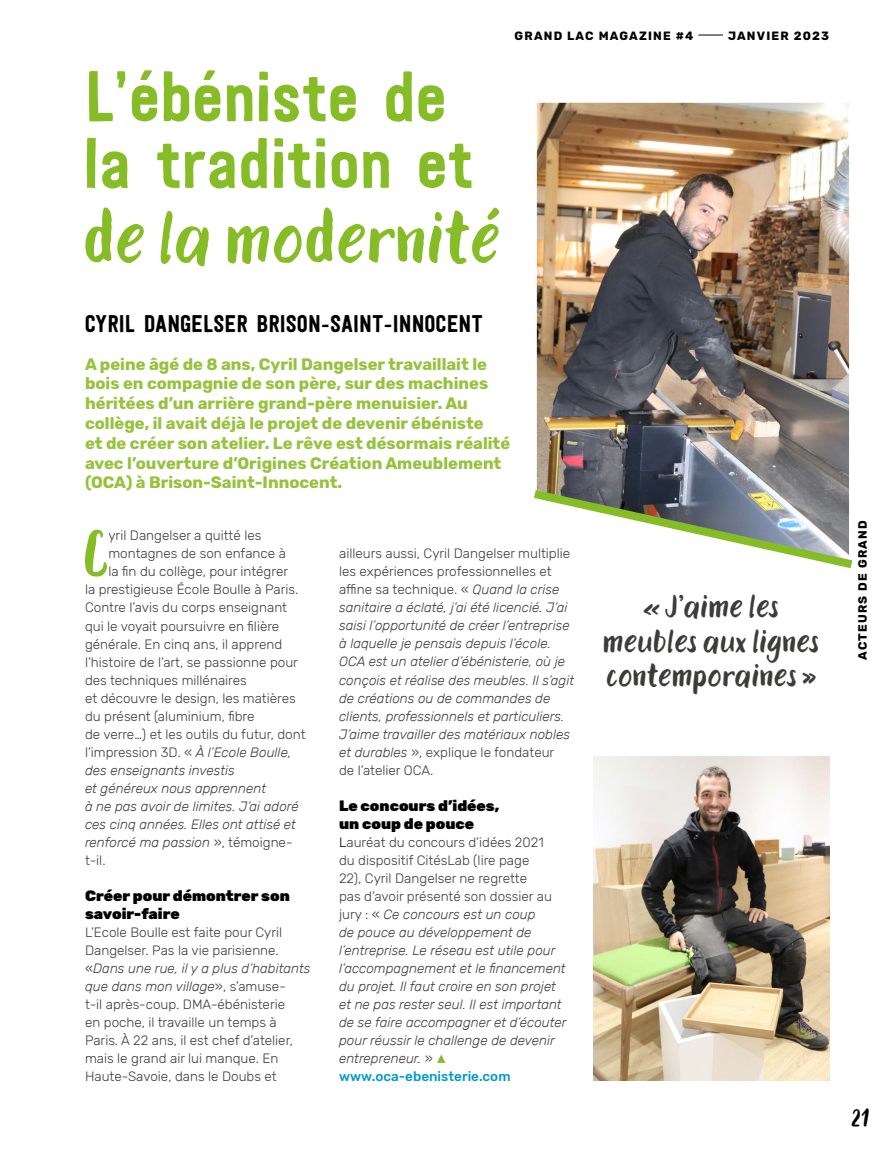
<style>
.page{position:relative;width:893px;height:1149px;background:#fff}
.page>*{position:absolute;margin:0;border:0;box-sizing:border-box;transform-origin:0 0}
.t1{font:70.5px "Festivo LC Basic";color:#86bc25}
.t2{font:70.5px "TT Rabbits Dummy";color:#86bc25}
.t3{font:66.75px "TT Rabbits Dummy";color:#86bc25}
.t4{font:31.5px/34.5px "TT Rabbits Dummy";color:#3c3c3b;text-align:center}
.t5{font:30px "TT Rabbits Dummy";color:#000}
.t6{font:24px "Festivo LC Basic";color:#000}
.t7{font:700 16.5px/19.8px "Rubik";color:#96c23d}
.t8{font:900 15px/18px "Rubik";color:#000}
.t9{font:italic 300 13.5px/18px "Rubik";color:#3c3c3b}
.t10{font:300 13.5px/18px "Rubik";color:#3c3c3b}
.t11{font:700 12px "Rubik";letter-spacing:.1em;color:#000}
.s1{font-style:italic}
.s2{font-style:normal}
.s3{font-style:normal;color:#000}
.s4{font-weight:500;font-style:normal;color:#009acb}
.s5{color:#fff}
</style>
<div class="page">
<img style="left:537px;top:103px;width:312px;height:387px">
<svg style="left:534px;top:490px;width:318px;height:78px"></svg>
<svg style="left:437px;top:1054px;width:8px;height:8px"></svg>
<img style="left:593px;top:756px;width:236px;height:324px">
<svg style="left:699px;top:35px;width:24px;height:1px"></svg>
<h1 class="t1" style="left:85px;top:54px;width:364px">L’ébéniste de</h1>
<h1 class="t1" style="left:83px;top:120px;width:392px">la tradition et</h1>
<h1 class="t2" style="left:83px;top:189px;width:418px">de la modernité</h1>
<p class="t11" style="left:515px;top:28px;width:180px">GRAND LAC MAGAZINE #4</p>
<p class="t11" style="left:728px;top:28px;width:103px">JANVIER 2023</p>
<h3 class="t6" style="left:85px;top:309px;width:400px">CYRIL DANGELSER BRISON-SAINT-INNOCENT</h3>
<p class="t7" style="left:85px;top:354px;width:427px">A peine âgé de 8 ans, Cyril Dangelser travaillait le bois en compagnie de son père, sur des machines héritées d’un arrière grand-père menuisier. Au collège, il avait déjà le projet de devenir ébéniste<br>et de créer son atelier. Le rêve est désormais réalité avec l’ouverture d’Origines Création Ameublement (OCA) à Brison-Saint-Innocent.</p>
<h2 class="t3" style="left:82px;top:507px;width:28px">C</h2>
<p class="t10" style="left:108px;top:527px;width:154px">yril Dangelser a quitté les</p>
<p class="t10" style="left:108px;top:545px;width:179px">montagnes de son enfance à</p>
<p class="t10" style="left:108px;top:563px;width:181px">la fin du collège, pour intégrer</p>
<p class="t10" style="left:85px;top:581px;width:215px">la prestigieuse École Boulle à Paris.</p>
<p class="t10" style="left:85px;top:599px;width:203px">Contre l’avis du corps enseignant</p>
<p class="t10" style="left:85px;top:617px;width:196px">qui le voyait poursuivre en filière</p>
<p class="t10" style="left:85px;top:635px;width:199px">générale. En cinq ans, il apprend</p>
<p class="t10" style="left:85px;top:653px;width:214px">l’histoire de l’art, se passionne pour</p>
<p class="t10" style="left:85px;top:671px;width:163px">des techniques millénaires</p>
<p class="t10" style="left:85px;top:689px;width:212px">et découvre le design, les matières</p>
<p class="t10" style="left:85px;top:707px;width:171px">du présent (aluminium, fibre</p>
<p class="t10" style="left:85px;top:725px;width:222px">de verre…) et les outils du futur, dont</p>
<p class="t10" style="left:85px;top:743px;width:208px">l’impression 3D. « <span class="s1">À l’Ecole Boulle,</span></p>
<p class="t9" style="left:85px;top:760px;width:151px">des enseignants investis</p>
<p class="t9" style="left:85px;top:778px;width:183px">et généreux nous apprennent</p>
<p class="t9" style="left:85px;top:796px;width:215px">à ne pas avoir de limites. J’ai adoré</p>
<p class="t9" style="left:85px;top:814px;width:212px">ces cinq années. Elles ont attisé et</p>
<p class="t9" style="left:85px;top:832px;width:209px">renforcé ma passion <span class="s2">», témoigne-</span></p>
<p class="t10" style="left:85px;top:851px;width:22px">t-il.</p>
<p class="t8" style="left:85px;top:886px;width:206px">Créer pour démontrer son savoir-faire</p>
<p class="t10" style="left:85px;top:923px;width:227px">L’Ecole Boulle est faite pour Cyril Dangelser. Pas la vie parisienne. «<span class="s1">Dans une rue, il y a plus d’habitants que dans mon village</span>», s’amuse-<br>t-il après-coup. DMA-ébénisterie<br>en poche, il travaille un temps à Paris. À 22 ans, il est chef d’atelier, mais le grand air lui manque. En Haute-Savoie, dans le Doubs et</p>
<p class="t9" style="left:339px;top:544px;width:237px"><span class="s2">ailleurs aussi, Cyril Dangelser multiplie les expériences professionnelles et affine sa technique. «</span> Quand la crise sanitaire a éclaté, j’ai été licencié. J’ai saisi l’opportunité de créer l’entreprise à laquelle je pensais depuis l’école.<br>OCA est un atelier d’ébénisterie, où je conçois et réalise des meubles. Il s’agit de créations ou de commandes de clients, professionnels et particuliers.<br>J’aime travailler des matériaux nobles et durables <span class="s2">», explique le fondateur<br>de l’atelier OCA.</span></p>
<p class="t8" style="left:339px;top:796px;width:162px">Le concours d’idées, un coup de pouce</p>
<p class="t9" style="left:339px;top:832px;width:229px"><span class="s3">L</span><span class="s2">auréat du concours d’idées 2021<br>du dispositif CitésLab (lire page<br>22), Cyril Dangelser ne regrette<br>pas d’avoir présenté son dossier au jury : «</span> Ce concours est un coup<br>de pouce au développement de l’entreprise. Le réseau est utile pour l’accompagnement et le financement du projet. Il faut croire en son projet et ne pas rester seul. Il est important de se faire accompagner et d’écouter pour réussir le challenge de devenir entrepreneur. <span class="s2">» </span><span class="s4">www.oca-ebenisterie.com</span></p>
<h3 class="t4" style="left:603px;top:588px;width:218px">« J’aime les meubles aux lignes contemporaines »</h3>
<p class="t11" style="left:855px;top:660px;width:173px;rotate:-90deg">ACTEURS DE GRAND <span class="s5">LAC</span></p>
<h3 class="t5" style="left:852px;top:1094px;width:20px">21</h3>
</div>
